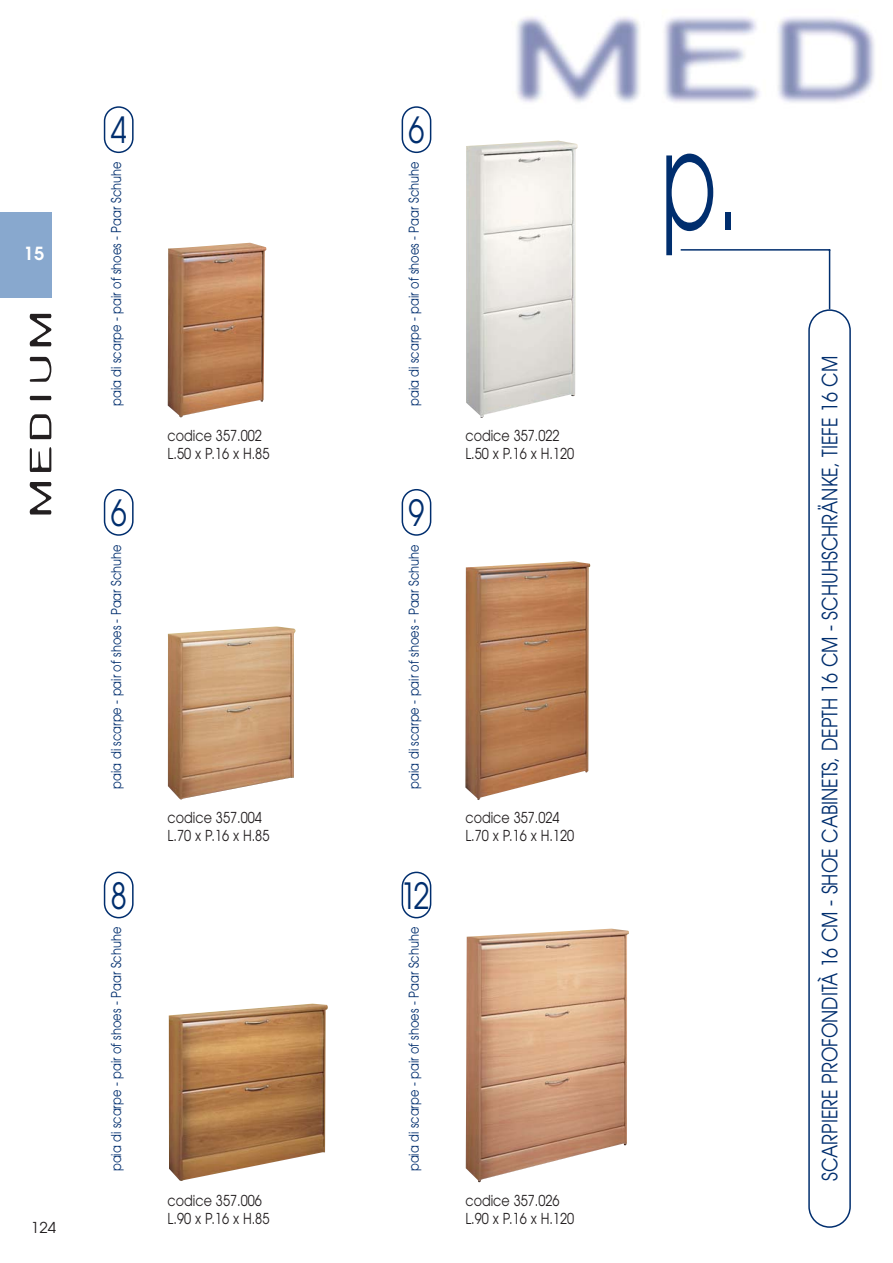
<style>
.page{position:relative;width:893px;height:1263px;background:#fff}
.page>*{position:absolute;margin:0;border:0;box-sizing:border-box;transform-origin:0 0}
.t1{font:135px "Avant Garde";color:#002e6e;scale:.6 1}
.t2{font:36px "Avant Garde";color:#002e6e;scale:.8 1}
.t3{font:27px "Template Gothic";letter-spacing:.055em;color:#231f20;scale:2 1}
.t4{font:21px "Avant Garde";color:#002e6e;scale:.85 1}
.t5{font:600 18px "Avant Garde";color:#fff}
.t6{font:15px/18px "Avant Garde";color:#231f20;scale:.85 1}
.t7{font:15px "Avant Garde";color:#231f20}
.t8{font:13.5px "Avant Garde";color:#002e6e;scale:.85 1}
</style>
<div class="page">
<img style="left:516px;top:17px;width:359px;height:86px">
<div style="left:0;top:213px;width:51px;height:85px;background:#88a8ce"></div>
<img style="left:168px;top:243px;width:98px;height:174px">
<img style="left:466px;top:141px;width:111px;height:277px">
<img style="left:168px;top:626px;width:127px;height:174px">
<img style="left:465px;top:561px;width:125px;height:239px">
<img style="left:169px;top:1004px;width:159px;height:177px">
<img style="left:466px;top:929px;width:163px;height:253px">
<div style="left:808px;top:309px;width:42px;height:919px;border:2px solid #002e6e;border-radius:21px"></div>
<div style="left:104px;top:106px;width:30px;height:47px;border:2px solid #002e6e;border-radius:14px"></div>
<hr style="left:828px;top:250px;width:2px;height:59px;background:#002e6e">
<hr style="left:680px;top:249px;width:150px;height:2px;background:#002e6e">
<div style="left:104px;top:489px;width:30px;height:47px;border:2px solid #002e6e;border-radius:14px"></div>
<div style="left:104px;top:872px;width:30px;height:46px;border:2px solid #002e6e;border-radius:14px"></div>
<div style="left:401px;top:106px;width:30px;height:47px;border:2px solid #002e6e;border-radius:14px"></div>
<div style="left:401px;top:489px;width:30px;height:47px;border:2px solid #002e6e;border-radius:14px"></div>
<div style="left:401px;top:872px;width:30px;height:46px;border:2px solid #002e6e;border-radius:14px"></div>
<h3 class="t5" style="left:24px;top:247px;width:22px">15</h3>
<h3 class="t3" style="left:29px;top:518px;width:105px;rotate:-90deg">MEDIUM</h3>
<p class="t7" style="left:31px;top:1222px;width:26px">124</p>
<h2 class="t2" style="left:111px;top:117px;width:21px">4</h2>
<p class="t8" style="left:111px;top:406px;width:289px;rotate:-90deg">paia di scarpe - pair of shoes - Paar Schuhe</p>
<h2 class="t2" style="left:111px;top:499px;width:21px">6</h2>
<p class="t8" style="left:111px;top:789px;width:289px;rotate:-90deg">paia di scarpe - pair of shoes - Paar Schuhe</p>
<h2 class="t2" style="left:111px;top:882px;width:21px">8</h2>
<p class="t8" style="left:111px;top:1171px;width:289px;rotate:-90deg">paia di scarpe - pair of shoes - Paar Schuhe</p>
<h2 class="t2" style="left:408px;top:117px;width:21px">6</h2>
<p class="t6" style="left:168px;top:427px;width:121px">codice 357.002<br>L.50 x P.16 x H.85</p>
<p class="t8" style="left:409px;top:406px;width:289px;rotate:-90deg">paia di scarpe - pair of shoes - Paar Schuhe</p>
<h2 class="t2" style="left:408px;top:499px;width:21px">9</h2>
<p class="t8" style="left:409px;top:789px;width:289px;rotate:-90deg">paia di scarpe - pair of shoes - Paar Schuhe</p>
<p class="t6" style="left:465px;top:427px;width:129px">codice 357.022<br>L.50 x P.16 x H.120</p>
<p class="t6" style="left:168px;top:810px;width:121px">codice 357.004<br>L.70 x P.16 x H.85</p>
<p class="t6" style="left:465px;top:810px;width:129px">codice 357.024<br>L.70 x P.16 x H.120</p>
<h2 class="t2" style="left:400px;top:882px;width:37px">12</h2>
<p class="t8" style="left:409px;top:1171px;width:289px;rotate:-90deg">paia di scarpe - pair of shoes - Paar Schuhe</p>
<p class="t6" style="left:168px;top:1193px;width:121px">codice 357.006<br>L.90 x P.16 x H.85</p>
<p class="t6" style="left:465px;top:1193px;width:129px">codice 357.026<br>L.90 x P.16 x H.120</p>
<h1 class="t1" style="left:661px;top:129px;width:131px">p.</h1>
<h3 class="t4" style="left:822px;top:1181px;width:972px;rotate:-90deg">SCARPIERE PROFONDITÀ 16 CM - SHOE CABINETS, DEPTH 16 CM - SCHUHSCHRÄNKE, TIEFE 16 CM</h3>
</div>
